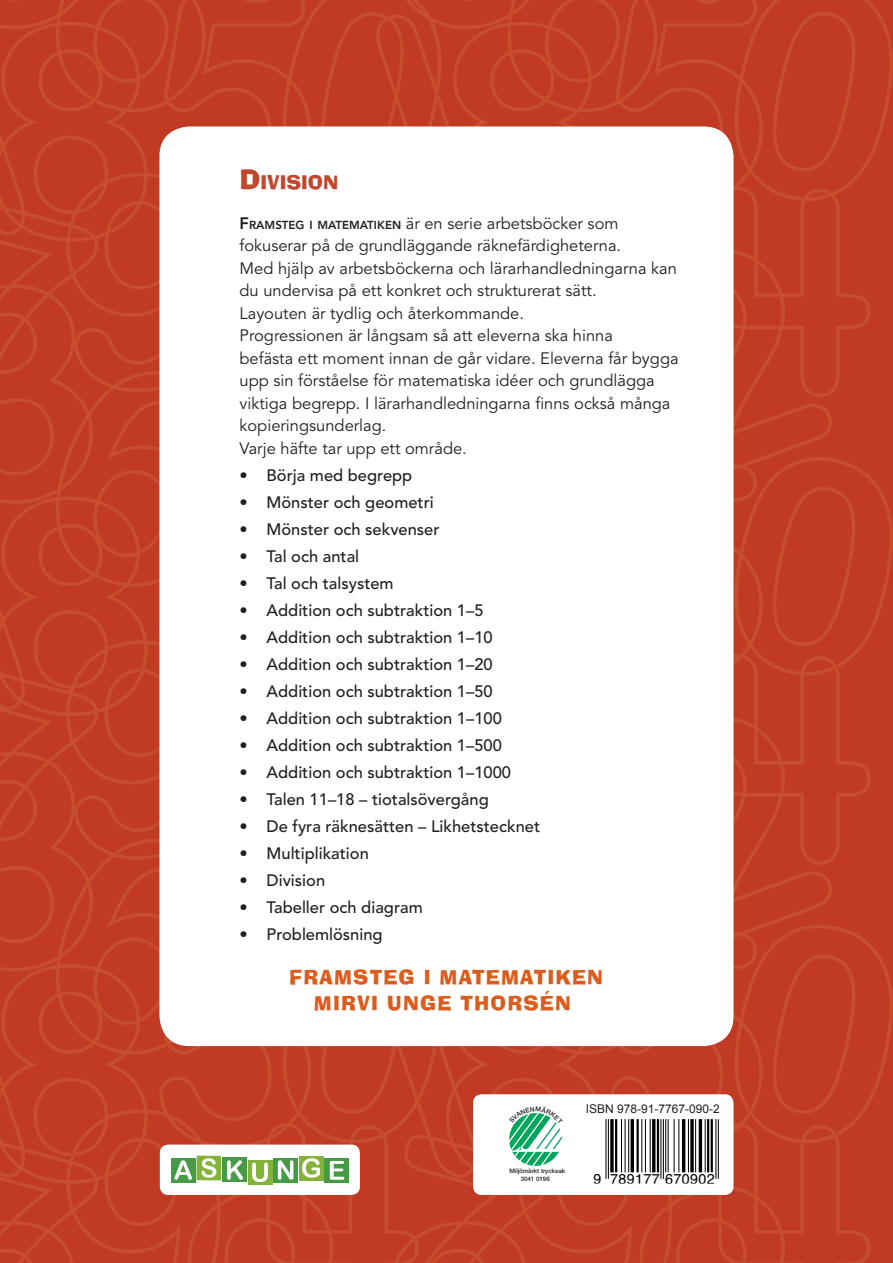
<style>
.page{position:relative;width:893px;height:1263px;background:#fff}
.page>*{position:absolute;margin:0;border:0;box-sizing:border-box;transform-origin:0 0}
.Rubrik_Framsteg{font:19.5px "Ad Lib BT";letter-spacing:.06em;color:#db5c1c}
.Rubrik_2{font:18.9px "Ad Lib BT";color:#c1472e}
.Bröd{font:16.5px/22.5px "Avenir";color:#231f20}
.t1{font:500 16.5px "Avenir";color:#231f20}
.t2{font:14.4px "Helvetica";letter-spacing:.025em;color:#000}
.t3{font:12px "Arial";color:#231f20}
.t4{font:500 6.15px/7.8px "Helvetica Neue";color:#231f20}
.s1{font-size:27px}
.s2{font-weight:800}
.s3{font-weight:800;font-size:11.55px}
</style>
<div class="page">
<img style="left:0;top:0;width:892px;height:1263px">
<div style="left:159px;top:126px;width:574px;height:920px;background:#fff;border-radius:30px"></div>
<div style="left:473px;top:1094px;width:260px;height:101px;background:#fff;border-radius:9px"></div>
<div style="left:160px;top:1144px;width:200px;height:51px;background:#fff;border-radius:9px"></div>
<svg style="left:588px;top:1119px;width:134px;height:64px"></svg>
<hr style="left:605px;top:1119px;width:1px;height:60px;background:#000">
<hr style="left:608px;top:1119px;width:1px;height:60px;background:#000">
<svg style="left:610px;top:1119px;width:4px;height:53px"></svg>
<hr style="left:615px;top:1119px;width:2px;height:53px;background:#000">
<hr style="left:621px;top:1119px;width:1px;height:53px;background:#000">
<hr style="left:625px;top:1119px;width:1px;height:53px;background:#000">
<hr style="left:628px;top:1119px;width:1px;height:53px;background:#000">
<hr style="left:631px;top:1119px;width:3px;height:53px;background:#000">
<hr style="left:636px;top:1119px;width:3px;height:53px;background:#000">
<hr style="left:641px;top:1119px;width:1px;height:53px;background:#000">
<hr style="left:645px;top:1119px;width:1px;height:53px;background:#000">
<hr style="left:650px;top:1119px;width:1px;height:53px;background:#000">
<hr style="left:652px;top:1119px;width:3px;height:53px;background:#000">
<hr style="left:657px;top:1119px;width:2px;height:53px;background:#000">
<hr style="left:660px;top:1119px;width:1px;height:60px;background:#000">
<hr style="left:663px;top:1119px;width:1px;height:60px;background:#000">
<hr style="left:665px;top:1119px;width:1px;height:53px;background:#000">
<hr style="left:668px;top:1119px;width:1px;height:53px;background:#000">
<hr style="left:674px;top:1119px;width:1px;height:53px;background:#000">
<hr style="left:678px;top:1119px;width:1px;height:53px;background:#000">
<hr style="left:682px;top:1119px;width:3px;height:53px;background:#000">
<hr style="left:688px;top:1119px;width:1px;height:53px;background:#000">
<svg style="left:690px;top:1119px;width:4px;height:53px"></svg>
<hr style="left:695px;top:1119px;width:1px;height:53px;background:#000">
<hr style="left:699px;top:1119px;width:3px;height:53px;background:#000">
<hr style="left:705px;top:1119px;width:1px;height:53px;background:#000">
<hr style="left:707px;top:1119px;width:2px;height:53px;background:#000">
<hr style="left:711px;top:1119px;width:2px;height:53px;background:#000">
<hr style="left:715px;top:1119px;width:1px;height:60px;background:#000">
<hr style="left:718px;top:1119px;width:1px;height:60px;background:#000">
<div style="left:171px;top:1158px;width:24px;height:24px;background:#459a44"></div>
<svg style="left:175px;top:1160px;width:17px;height:20px"></svg>
<div style="left:196px;top:1155px;width:25px;height:25px;background:#83b33a"></div>
<svg style="left:201px;top:1158px;width:15px;height:20px"></svg>
<svg style="left:273px;top:1158px;width:25px;height:24px"></svg>
<svg style="left:278px;top:1160px;width:15px;height:20px"></svg>
<div style="left:222px;top:1157px;width:25px;height:25px;background:#459a44"></div>
<svg style="left:227px;top:1160px;width:16px;height:20px"></svg>
<div style="left:248px;top:1160px;width:24px;height:25px;background:#83b33a"></div>
<svg style="left:252px;top:1163px;width:16px;height:19px"></svg>
<div style="left:299px;top:1156px;width:25px;height:24px;background:#83b33a"></div>
<svg style="left:302px;top:1158px;width:18px;height:19px"></svg>
<div style="left:325px;top:1158px;width:24px;height:25px;background:#459a44"></div>
<svg style="left:330px;top:1161px;width:14px;height:19px"></svg>
<svg style="left:509px;top:1113px;width:53px;height:53px"></svg>
<p class="Rubrik_2" style="left:240px;top:170px;width:101px"><span class="s1">D</span>IVISION</p>
<p class="Bröd" style="left:240px;top:212px;width:383px"><span class="s2">F</span><span class="s3">RAMSTEG I MATEMATIKEN</span> är en serie arbetsböcker som fokuserar på de grundläggande räknefärdigheterna.</p>
<p class="Bröd" style="left:240px;top:257px;width:439px">Med hjälp av arbetsböckerna och lärarhandledningarna kan du undervisa på ett konkret och strukturerat sätt.</p>
<p class="Bröd" style="left:240px;top:302px;width:286px">Layouten är tydlig och återkommande.</p>
<p class="Bröd" style="left:240px;top:325px;width:441px">Progressionen är långsam så att eleverna ska hinna<br>befästa ett moment innan de går vidare. Eleverna får bygga upp sin förståelse för matematiska idéer och grundlägga viktiga begrepp. I lärarhandledningarna finns också många kopieringsunderlag.</p>
<p class="Bröd" style="left:240px;top:437px;width:229px">Varje häfte tar upp ett område.</p>
<p class="t1" style="left:240px;top:465px;width:174px">• Börja med begrepp</p>
<p class="t1" style="left:240px;top:492px;width:196px">• Mönster och geometri</p>
<p class="t1" style="left:240px;top:519px;width:202px">• Mönster och sekvenser</p>
<p class="t1" style="left:240px;top:546px;width:121px">• Tal och antal</p>
<p class="t1" style="left:240px;top:573px;width:156px">• Tal och talsystem</p>
<p class="t1" style="left:240px;top:600px;width:246px">• Addition och subtraktion 1–5</p>
<p class="t1" style="left:240px;top:627px;width:255px">• Addition och subtraktion 1–10</p>
<p class="t1" style="left:240px;top:654px;width:255px">• Addition och subtraktion 1–20</p>
<p class="t1" style="left:240px;top:681px;width:255px">• Addition och subtraktion 1–50</p>
<p class="t1" style="left:240px;top:708px;width:264px">• Addition och subtraktion 1–100</p>
<p class="t1" style="left:240px;top:735px;width:264px">• Addition och subtraktion 1–500</p>
<p class="t1" style="left:240px;top:762px;width:273px">• Addition och subtraktion 1–1000</p>
<p class="t1" style="left:240px;top:789px;width:251px">• Talen 11–18 – tiotalsövergång</p>
<p class="t1" style="left:240px;top:816px;width:302px">• De fyra räknesätten – Likhetstecknet</p>
<p class="t1" style="left:240px;top:843px;width:131px">• Multiplikation</p>
<p class="t1" style="left:240px;top:870px;width:87px">• Division</p>
<p class="t1" style="left:240px;top:897px;width:185px">• Tabeller och diagram</p>
<p class="t1" style="left:240px;top:924px;width:145px">• Problemlösning</p>
<p class="Rubrik_Framsteg" style="left:289px;top:964px;width:315px">FRAMSTEG I MATEMATIKEN</p>
<p class="Rubrik_Framsteg" style="left:314px;top:991px;width:259px">MIRVI UNGE THORSÉN</p>
<p class="t3" style="left:586px;top:1100px;width:136px">ISBN 978-91-7767-090-2</p>
<p class="t4" style="left:521px;top:1167px;width:46px;text-indent:-11px">Miljömärkt trycksak<br>3041 0196</p>
<p class="t2" style="left:593px;top:1167px;width:123px">9 789177 670902</p>
</div>
